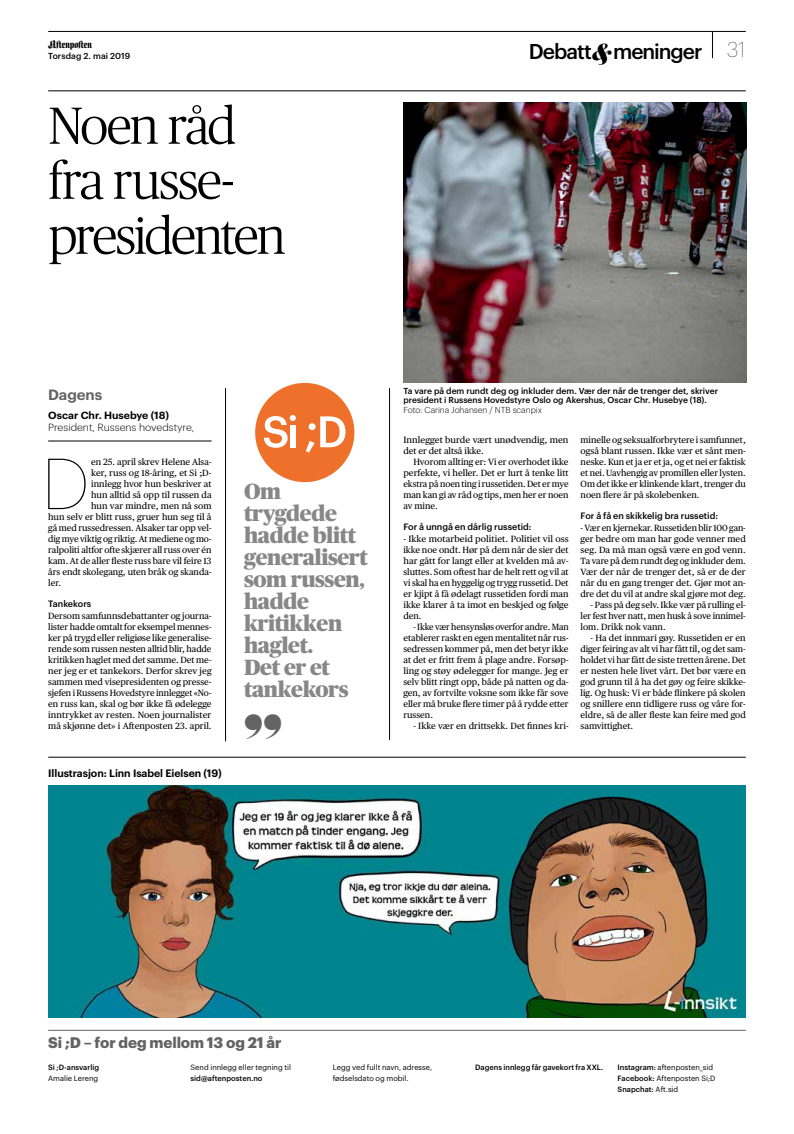
<style>
.page{position:relative;width:794px;height:1134px;background:#fff}
.page>*{position:absolute;margin:0;border:0;box-sizing:border-box;transform-origin:0 0}
.t1{font:100 70.5px "Graphik";color:#000}
.t2{font:300 52px/55px "Publico Headline";letter-spacing:-.045em;color:#000}
.t3{font:31px "Aftenposten Pi";color:#646363}
.t4{font:900 22px/22px "Publico Headline";letter-spacing:-.02em;color:#878787}
.t5{font:500 21px "Graphik";letter-spacing:-.045em;color:#000}
.t6{font:700 15px "Graphik";letter-spacing:-.005em;color:#646363}
.t7{font:600 14.6px "Graphik";letter-spacing:-.005em;color:#646363}
.t8{font:11.5px "Aftenposten";color:#000}
.t9{font:600 10.5px "Graphik";letter-spacing:-.005em;color:#000}
.t10{font:300 10.2px "Graphik";color:#000}
.t11{font:600 10.2px "Graphik";color:#000}
.t12{font:9px/11px "Publico Text";color:#000;text-align:justify}
.t13{font:500 9px "Graphik";color:#000}
.t14{font:500 8.5px/9.5px "Graphik";color:#000}
.t15{font:300 8.5px "Graphik";letter-spacing:-.005em;color:#000}
.t16{font:7.5px/11px "Graphik";color:#000}
.t17{font:500 7.5px "Graphik";color:#000}
.s1{font-family:"Aftenposten";font-weight:400;font-size:24px}
.s2{font-weight:100}
.s3{font-weight:500}
</style>
<div class="page">
<svg style="left:712px;top:32px;width:1px;height:26px"></svg>
<hr style="left:48px;top:31px;width:698px;height:1px;background:#000">
<hr style="left:48px;top:91px;width:698px;height:1px;background:#000">
<hr style="left:48px;top:1030px;width:698px;height:1px;background:#646363">
<div style="left:255px;top:383px;width:99px;height:99px;background:#ee702a;border-radius:50%"></div>
<svg style="left:264px;top:415px;width:32px;height:33px"></svg>
<div style="left:290px;top:425px;width:5px;height:22px;background:#fff"></div>
<svg style="left:306px;top:416px;width:39px;height:37px"></svg>
<img style="left:48px;top:785px;width:698px;height:233px">
<hr style="left:48px;top:441px;width:164px;height:1px;background:#000">
<hr style="left:225px;top:388px;width:1px;height:353px;background:#000">
<hr style="left:389px;top:388px;width:1px;height:352px;background:#000">
<img style="left:403px;top:102px;width:343px;height:281px">
<hr style="left:48px;top:757px;width:698px;height:1px;background:#000">
<p class="t8" style="left:48px;top:39px;width:46px">a</p>
<p class="t14" style="left:48px;top:50px;width:84px">Torsdag 2. mai 2019</p>
<h3 class="t5" style="left:529px;top:35px;width:218px">Debatt <span class="s1">&amp;</span>meninger <span class="s2">31</span></h3>
<h2 class="t2" style="left:48px;top:95px;width:239px">Noen råd fra russe&shy;presidenten</h2>
<h3 class="t7" style="left:48px;top:383px;width:56px">Dagens</h3>
<p class="t11" style="left:48px;top:407px;width:122px">Oscar Chr. Husebye (18)</p>
<p class="t10" style="left:48px;top:420px;width:147px">President, Russens hovedstyre,</p>
<h1 class="t1" style="left:41px;top:434px;width:49px">D</h1>
<p class="t12" style="left:91px;top:456px;width:122px">en 25. april skrev Helene Alsa-</p>
<p class="t12" style="left:91px;top:467px;width:122px">ker, russ og 18-åring, et Si ;D-</p>
<p class="t12" style="left:91px;top:478px;width:122px">innlegg hvor hun beskriver at</p>
<p class="t12" style="left:91px;top:489px;width:122px">hun alltid så opp til russen da</p>
<p class="t12" style="left:91px;top:500px;width:122px">hun var mindre, men nå som</p>
<p class="t12" style="left:48px;top:511px;width:165px">hun selv er blitt russ, gruer hun seg til å</p>
<p class="t12" style="left:48px;top:522px;width:165px">gå med russedressen. Alsaker tar opp vel-</p>
<p class="t12" style="left:48px;top:533px;width:165px">dig mye viktig og riktig. At mediene og mo-</p>
<p class="t12" style="left:48px;top:544px;width:165px">ralpoliti altfor ofte skjærer all russ over én</p>
<p class="t12" style="left:48px;top:555px;width:165px">kam. At de aller fleste russ bare vil feire 13</p>
<p class="t12" style="left:48px;top:566px;width:165px">års endt skolegang, uten bråk og skanda-</p>
<p class="t12" style="left:48px;top:577px;width:14px">ler.</p>
<p class="t13" style="left:48px;top:597px;width:45px">Tankekors</p>
<p class="t12" style="left:48px;top:610px;width:165px">Dersom samfunnsdebattanter og journa&shy;lister hadde omtalt for eksempel mennes&shy;ker på trygd eller religiøse like generalise&shy;rende som russen nesten alltid blir, hadde kritikken haglet med det samme. Det me&shy;ner jeg er et tankekors. Derfor skrev jeg sammen med visepresidenten og presse&shy;sjefen i Russens Hovedstyre innlegget «No&shy;en russ kan, skal og bør ikke få ødelegge inntrykket av resten. Noen journalister må skjønne det» i Aftenposten 23. april.</p>
<p class="t9" style="left:48px;top:765px;width:175px">Illustrasjon: Linn Isabel Eielsen (19)</p>
<h3 class="t4" style="left:244px;top:479px;width:125px">Om trygdede hadde blitt generalisert som russen, hadde kritikken haglet.<br>Det er et tankekors</h3>
<h3 class="t3" style="left:244px;top:714px;width:39px">”</h3>
<p class="t14" style="left:403px;top:385px;width:316px">Ta vare på dem rundt deg og inkluder dem. Vær der når de trenger det, skriver president i Russens Hovedstyre Oslo og Akershus, Oscar Chr. Husebye (18).</p>
<p class="t15" style="left:403px;top:403px;width:140px">Foto: Carina Johansen / NTB scanpix</p>
<p class="t12" style="left:403px;top:434px;width:167px">Innlegget burde vært unødvendig, men det er det altså ikke.</p>
<p class="t12" style="left:403px;top:456px;width:167px;text-indent:10px">Hvorom allting er: Vi er overhodet ikke perfekte, vi heller. Det er lurt å tenke litt ekstra på noen ting i russetiden. Det er mye man kan gi av råd og tips, men her er noen av mine.</p>
<p class="t13" style="left:403px;top:520px;width:130px">For å unngå en dårlig russetid:</p>
<p class="t12" style="left:403px;top:533px;width:167px">- Ikke motarbeid politiet. Politiet vil oss ikke noe ondt. Hør på dem når de sier det har gått for langt eller at kvelden må av&shy;sluttes. Som oftest har de helt rett og vil at vi skal ha en hyggelig og trygg russetid. Det er kjipt å få ødelagt russetiden fordi man ikke klarer å ta imot en beskjed og følge den.</p>
<p class="t12" style="left:403px;top:621px;width:167px;text-indent:10px">- Ikke vær hensynsløs overfor andre. Man etablerer raskt en egen mentalitet når rus&shy;sedressen kommer på, men det betyr ikke at det er fritt frem å plage andre. Forsøp&shy;ling og støy ødelegger for mange. Jeg er selv blitt ringt opp, både på natten og da&shy;gen, av fortvilte voksne som ikke får sove eller må bruke flere timer på å rydde etter russen.</p>
<p class="t12" style="left:413px;top:720px;width:157px">- Ikke vær en drittsekk. Det finnes kri-</p>
<p class="t12" style="left:580px;top:434px;width:167px">minelle og seksualforbrytere i samfunnet, også blant russen. Ikke vær et sånt men&shy;neske. Kun et ja er et ja, og et nei er faktisk et nei. Uavhengig av promillen eller lysten.<br>Om det ikke er klinkende klart, trenger du noen flere år på skolebenken.</p>
<p class="t13" style="left:580px;top:509px;width:139px">For å få en skikkelig bra russetid:</p>
<p class="t12" style="left:580px;top:522px;width:167px">- Vær en kjernekar. Russetiden blir 100 gan&shy;ger bedre om man har gode venner med seg. Da må man også være en god venn.<br>Ta vare på dem rundt deg og inkluder dem.<br>Vær der når de trenger det, så er de der når du en gang trenger det. Gjør mot an&shy;dre det du vil at andre skal gjøre mot deg.</p>
<p class="t12" style="left:580px;top:599px;width:167px;text-indent:10px">- Pass på deg selv. Ikke vær på rulling el&shy;ler fest hver natt, men husk å sove innimel&shy;lom. Drikk nok vann.</p>
<p class="t12" style="left:580px;top:632px;width:167px;text-indent:10px">- Ha det innmari gøy. Russetiden er en diger feiring av alt vi har fått til, og det sam&shy;holdet vi har fått de siste tretten årene. Det er nesten hele livet vårt. Det bør være en god grunn til å ha det gøy og feire skikke&shy;lig. Og husk: Vi er både flinkere på skolen og snillere enn tidligere russ og våre for&shy;eldre, så de aller fleste kan feire med god samvittighet.</p>
<h3 class="t6" style="left:48px;top:1031px;width:235px">Si ;D – for deg mellom 13 og 21 år</h3>
<p class="t17" style="left:48px;top:1062px;width:53px">Si ;D-ansvarlig</p>
<p class="t16" style="left:48px;top:1072px;width:52px">Amalie Lereng</p>
<p class="t16" style="left:190px;top:1061px;width:102px">Send innlegg eller tegning til</p>
<p class="t17" style="left:190px;top:1073px;width:73px">sid@aftenposten.no</p>
<p class="t16" style="left:333px;top:1061px;width:101px">Legg ved fullt navn, adresse, fødselsdato og mobil.</p>
<p class="t17" style="left:475px;top:1062px;width:130px">Dagens innlegg får gavekort fra XXL.</p>
<p class="t16" style="left:617px;top:1061px;width:99px"><span class="s3">Instagram:</span> aftenposten_sid<br><span class="s3">Facebook:</span> Aftenposten Si;D<br><span class="s3">Snapchat:</span> Aft.sid</p>
</div>
